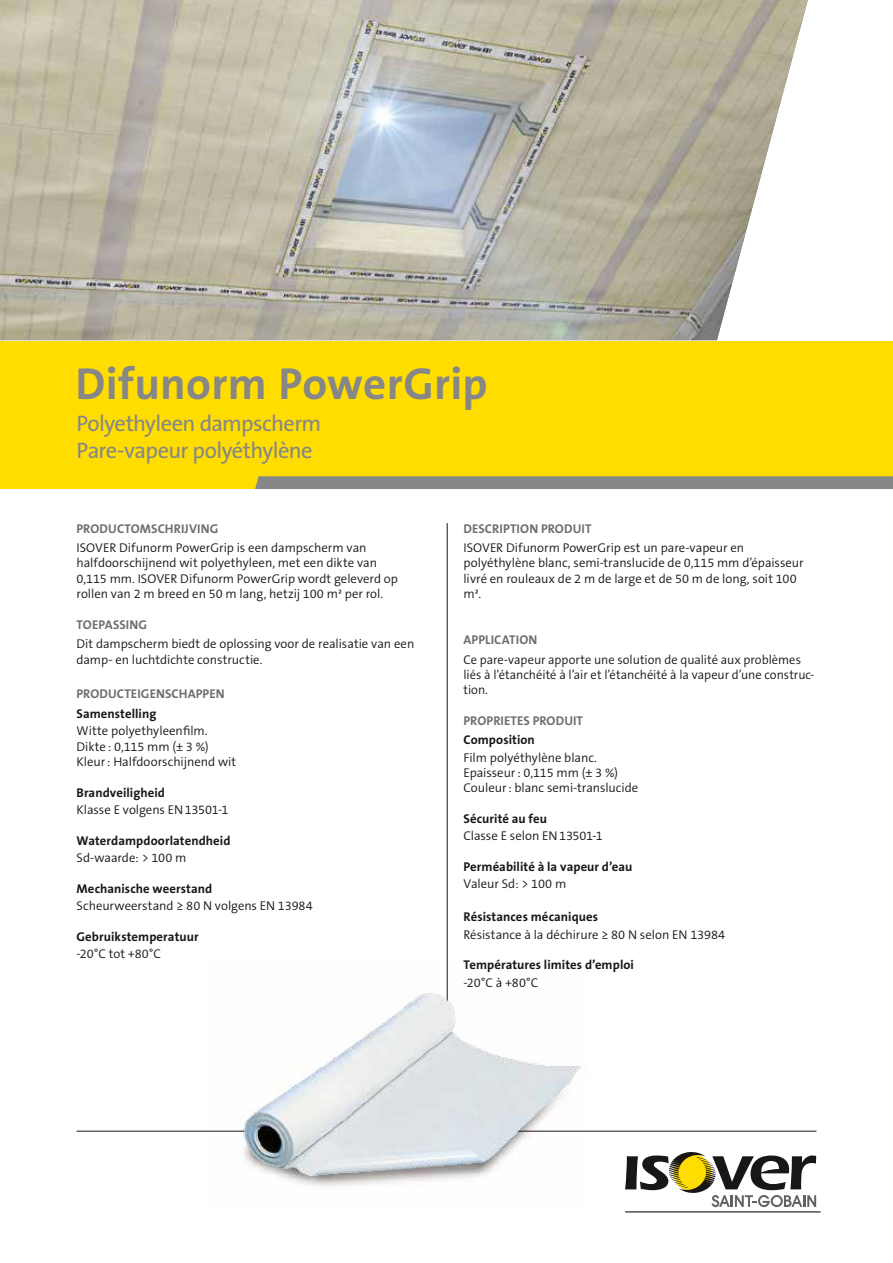
<style>
.page{position:relative;width:893px;height:1263px;background:#fff}
.page>*{position:absolute;margin:0;border:0;box-sizing:border-box;transform-origin:0 0}
.t1{font:700 45px "The Sans B7";letter-spacing:.005em;color:#868786}
.t2{font:22.5px/27px "The Sans B5 Plain";letter-spacing:-.03em;color:#868786}
.t3{font:300 12.75px/15.3px "The Sans B4";color:#181716}
.t4{font:700 12.75px "The Sans B7";letter-spacing:.005em;color:#181716}
.t5{font:700 12.75px "The Sans B7";letter-spacing:.005em;color:#6e6e6e}
</style>
<div class="page">
<div style="left:0;top:340px;width:893px;height:149px;background:#fd0"></div>
<svg style="left:255px;top:476px;width:638px;height:13px;background:#888982"></svg>
<img style="left:0;top:0;width:808px;height:340px">
<hr style="left:447px;top:523px;width:1px;height:587px;background:#181716">
<hr style="left:77px;top:1131px;width:739px;height:1px;background:#181716">
<hr style="left:625px;top:1211px;width:196px;height:2px;background:#626261">
<svg style="left:625px;top:1152px;width:191px;height:55px"></svg>
<img style="left:207px;top:961px;width:380px;height:226px">
<h1 class="t1" style="left:75px;top:360px;width:414px">Difunorm PowerGrip</h1>
<h2 class="t2" style="left:77px;top:411px;width:246px">Polyethyleen dampscherm<br>Pare-vapeur polyéthylène</h2>
<p class="t5" style="left:77px;top:522px;width:143px">PRODUCTOMSCHRIJVING</p>
<p class="t3" style="left:77px;top:541px;width:323px">Isover Difunorm PowerGrip is een dampscherm van halfdoorschijnend wit polyethyleen, met een dikte van 0,115 mm. Isover Difunorm PowerGrip wordt geleverd op rollen van 2 m breed en 50 m lang, hetzij 100 m² per rol.</p>
<p class="t5" style="left:77px;top:618px;width:72px">TOEPASSING</p>
<p class="t3" style="left:77px;top:637px;width:339px">Dit dampscherm biedt de oplossing voor de realisatie van een damp- en luchtdichte constructie.</p>
<p class="t5" style="left:77px;top:687px;width:150px">PRODUCTEIGENSCHAPPEN</p>
<p class="t4" style="left:77px;top:707px;width:81px">Samenstelling</p>
<p class="t3" style="left:77px;top:724px;width:161px">Witte polyethyleenfilm.<br>Dikte: 0,115 mm (± 3 %)<br>Kleur: Halfdoorschijnend wit</p>
<p class="t4" style="left:77px;top:785px;width:90px">Brandveiligheid</p>
<p class="t3" style="left:77px;top:802px;width:153px">Klasse E volgens EN13501-1</p>
<p class="t4" style="left:77px;top:833px;width:155px">Waterdampdoorlatendheid</p>
<p class="t3" style="left:77px;top:850px;width:112px">Sd-waarde: &gt; 100 m</p>
<p class="t4" style="left:77px;top:881px;width:137px">Mechanische weerstand</p>
<p class="t3" style="left:77px;top:898px;width:238px">Scheurweerstand ≥ 80 N volgens EN 13984</p>
<p class="t4" style="left:77px;top:930px;width:124px">Gebruikstemperatuur</p>
<p class="t3" style="left:77px;top:947px;width:86px">-20°C tot +80°C</p>
<p class="t5" style="left:463px;top:522px;width:129px">DESCRIPTION PRODUIT</p>
<p class="t3" style="left:463px;top:541px;width:342px">Isover Difunorm PowerGrip est un pare-vapeur en polyéthylène blanc, semi-translucide de 0,115 mm d’épaisseur livré en rouleaux de 2 m de large et de 50 m de long, soit 100 m².</p>
<p class="t5" style="left:463px;top:633px;width:75px">APPLICATION</p>
<p class="t3" style="left:463px;top:652px;width:352px">Ce pare-vapeur apporte une solution de qualité aux problèmes liés à l’étanchéité à l’air et l’étanchéité à la vapeur d’une construc&shy;tion.</p>
<p class="t5" style="left:463px;top:714px;width:121px">PROPRIETES PRODUIT</p>
<p class="t4" style="left:463px;top:733px;width:73px">Composition</p>
<p class="t3" style="left:463px;top:750px;width:176px">Film polyéthylène blanc.<br>Epaisseur: 0,115 mm (± 3 %)<br>Couleur: blanc semi-translucide</p>
<p class="t4" style="left:463px;top:812px;width:85px">Sécurité au feu</p>
<p class="t3" style="left:463px;top:829px;width:141px">Classe E selon EN13501-1</p>
<p class="t4" style="left:463px;top:860px;width:170px">Perméabilité à la vapeur d’eau</p>
<p class="t3" style="left:463px;top:877px;width:104px">Valeur Sd: &gt; 100 m</p>
<p class="t4" style="left:463px;top:910px;width:136px">Résistances mécaniques</p>
<p class="t3" style="left:463px;top:927px;width:263px">Résistance à la déchirure ≥ 80 N selon EN 13984</p>
<p class="t4" style="left:463px;top:958px;width:172px">Températures limites d’emploi</p>
<p class="t3" style="left:463px;top:975px;width:76px">-20°C à +80°C</p>
</div>
